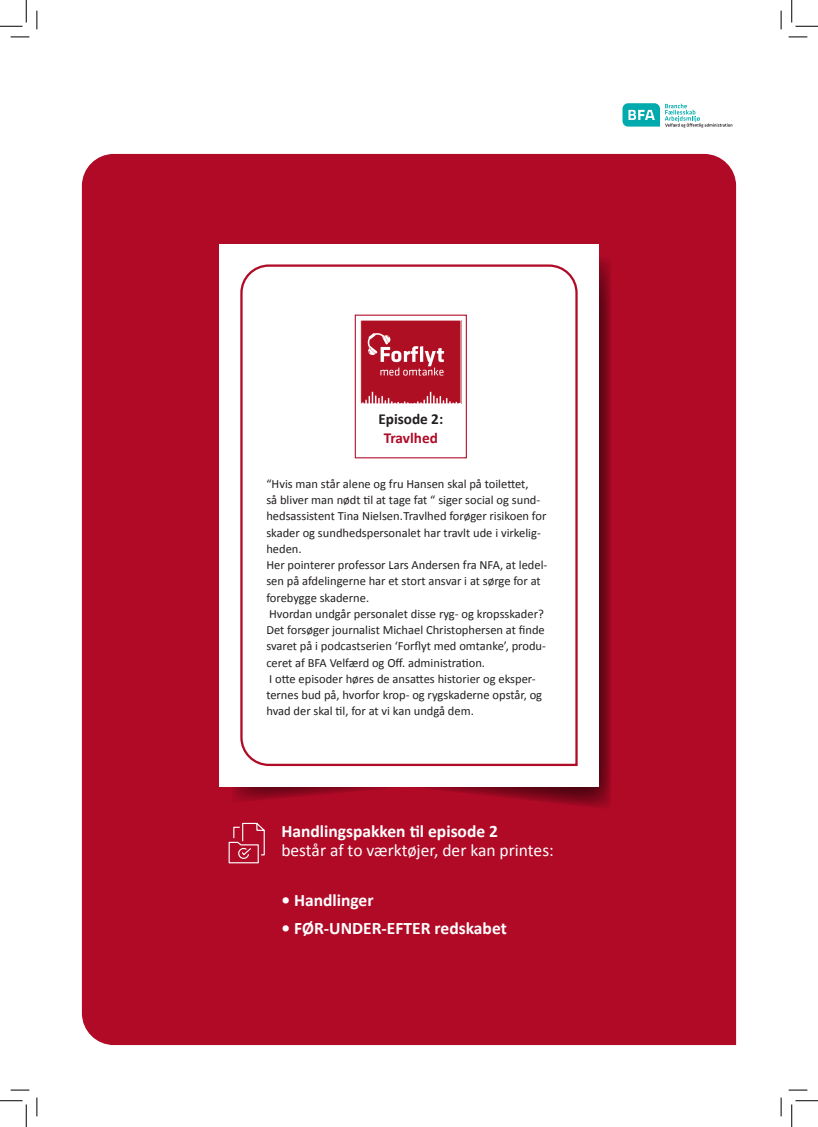
<style>
.page{position:relative;width:818px;height:1127px;background:#fff}
.page>*{position:absolute;margin:0;border:0;box-sizing:border-box;transform-origin:0 0}
.t1{font:17.5px/18.8px "Calibri";color:#fff}
.t2{font:700 17.5px "Calibri";color:#fff}
.t3{font:700 15.25px/18.8px "Calibri";color:#231f20;text-align:center}
.t4{font:12.5px/16.2px "Calibri";color:#231f20}
.s1{color:#b00a27}
.s2{font-weight:700}
</style>
<div class="page">
<div style="left:82px;top:154px;width:654px;height:890px;background:#b00a27"></div>
<svg style="left:231px;top:257px;width:380px;height:552px;background:#8d0d23"></svg>
<div style="left:219px;top:244px;width:380px;height:542px;background:#fff"></div>
<svg style="left:240px;top:264px;width:338px;height:503px"></svg>
<svg style="left:228px;top:820px;width:39px;height:43px;background:#bc3048"></svg>
<svg style="left:622px;top:103px;width:110px;height:24px"></svg>
<div style="left:355px;top:314px;width:112px;height:144px;background:#fff;border:1px solid #b00a27"></div>
<img style="left:362px;top:321px;width:97px;height:81px">
<div style="left:360px;top:319px;width:101px;height:85px;border:1px solid #fff"></div>
<svg style="left:11px;top:36px;width:18px;height:2px"></svg>
<svg style="left:788px;top:36px;width:19px;height:2px"></svg>
<svg style="left:11px;top:1089px;width:18px;height:1px"></svg>
<svg style="left:788px;top:1089px;width:19px;height:1px"></svg>
<svg style="left:36px;top:11px;width:2px;height:18px"></svg>
<svg style="left:36px;top:1097px;width:2px;height:18px"></svg>
<svg style="left:780px;top:11px;width:2px;height:18px"></svg>
<svg style="left:780px;top:1097px;width:2px;height:18px"></svg>
<svg style="left:0;top:0;width:27px;height:27px"></svg>
<svg style="left:0;top:1100px;width:27px;height:26px"></svg>
<svg style="left:791px;top:0;width:27px;height:27px"></svg>
<svg style="left:791px;top:1100px;width:27px;height:26px"></svg>
<p class="t3" style="left:378px;top:409px;width:66px">Episode 2:<br><span class="s1">Travlhed</span></p>
<p class="t4" style="left:266px;top:475px;width:282px">“Hvis man står alene og fru Hansen skal på toilettet,<br>så bliver man nødt til at tage fat “ siger social og sund&shy;hedsassistent Tina Nielsen. Travlhed forøger risikoen for skader og sundhedspersonalet har travlt ude i virkelig&shy;heden.</p>
<p class="t4" style="left:266px;top:556px;width:283px">Her pointerer professor Lars Andersen fra NFA, at ledel&shy;sen på afdelingerne har et stort ansvar i at sørge for at forebygge skaderne.</p>
<p class="t4" style="left:266px;top:605px;width:281px">Hvordan undgår personalet disse ryg- og kropsskader?<br>Det forsøger journalist Michael Christophersen at finde svaret på i podcastserien ‘Forflyt med omtanke’, produ&shy;ceret af BFA Velfærd og Off. administration.</p>
<p class="t4" style="left:266px;top:670px;width:277px">I otte episoder høres de ansattes historier og eksper&shy;ternes bud på, hvorfor krop- og rygskaderne opstår, og hvad der skal til, for at vi kan undgå dem.</p>
<p class="t1" style="left:281px;top:821px;width:274px"><span class="s2">Handlingspakken til episode 2<br></span>består af to værktøjer, der kan printes:</p>
<p class="t2" style="left:281px;top:887px;width:94px">• Handlinger</p>
<p class="t2" style="left:281px;top:915px;width:227px">• FØR-UNDER-EFTER redskabet</p>
</div>
